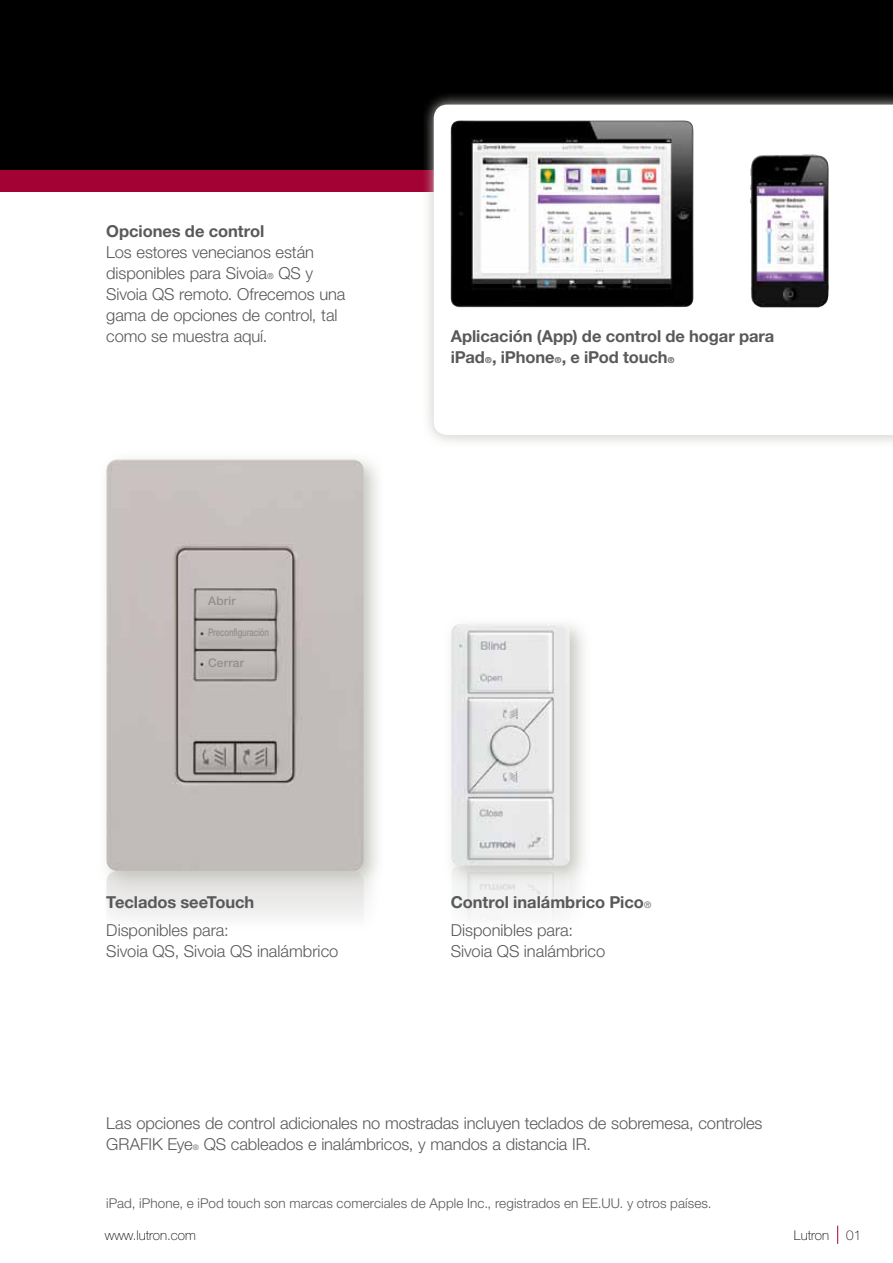
<style>
.page{position:relative;width:893px;height:1263px;background:#fff}
.page>*{position:absolute;margin:0;border:0;box-sizing:border-box;transform-origin:0 0}
.t1{font:300 16.5px/21px "Helvetica Neue LT Std";letter-spacing:-.005em;color:#58595b}
.t2{font:700 16.5px/27.8px "Helvetica Neue LT Std";letter-spacing:-.005em;color:#58595b}
.t3{font:300 13.5px "Helvetica Neue LT Std";letter-spacing:.005em;color:#58595b}
.t4{font:100 13.5px "Helvetica Neue";color:#000}
.t5{font:500 12px "Helvetica Neue LT Std";letter-spacing:.02em;color:#918e8c}
.t6{font:500 10.5px "Helvetica Neue LT Std";letter-spacing:-.015em;color:#918e8c;scale:.75 1}
.s1{font-size:8.25px}
.s2{font-weight:300;font-size:9px}
.s3{font-weight:300}
.s4{font-size:7.5px}
</style>
<div class="page">
<div style="left:0;top:0;width:893px;height:170px;background:#000"></div>
<div style="left:0;top:170px;width:893px;height:21px;background:#a30234"></div>
<svg style="left:421px;top:95px;width:472px;height:347px"></svg>
<svg style="left:434px;top:105px;width:459px;height:330px"></svg>
<div style="left:455px;top:887px;width:115px;height:31px;background:#f3f3f3"></div>
<svg style="left:451px;top:623px;width:133px;height:264px;background:#e1e2e2"></svg>
<img style="left:451px;top:120px;width:242px;height:187px">
<img style="left:750px;top:154px;width:79px;height:153px">
<svg style="left:837px;top:1226px;width:1px;height:18px"></svg>
<svg style="left:106px;top:459px;width:272px;height:433px;background:#c2bdba"></svg>
<p class="t2" style="left:106px;top:217px;width:160px">Opciones de control</p>
<p class="t1" style="left:106px;top:241px;width:241px">Los estores venecianos están disponibles para Sivoia<span class="s1">®</span> QS y<br>Sivoia QS remoto. Ofrecemos una gama de opciones de control, tal como se muestra aquí.</p>
<p class="t5" style="left:208px;top:594px;width:29px">Abrir</p>
<p class="t6" style="left:208px;top:626px;width:83px">Preconfiguración</p>
<p class="t5" style="left:208px;top:655px;width:37px">Cerrar</p>
<p class="t2" style="left:106px;top:888px;width:150px">Teclados seeTouch</p>
<p class="t1" style="left:106px;top:919px;width:234px">Disponibles para:<br>Sivoia QS, Sivoia QS inalámbrico</p>
<p class="t2" style="left:451px;top:325px;width:325px;line-height:21px">Aplicación (App) de control de hogar para iPad<span class="s1">®</span>, iPhone<span class="s1">®</span>, e iPod touch<span class="s1">®</span></p>
<p class="t2" style="left:451px;top:888px;width:202px">Control inalámbrico Pico<span class="s2">®<br></span><span class="s3">Disponibles para:</span></p>
<p class="t1" style="left:451px;top:940px;width:156px">Sivoia QS inalámbrico</p>
<p class="t1" style="left:106px;top:1112px;width:658px">Las opciones de control adicionales no mostradas incluyen teclados de sobremesa, controles<br>GRAFIK Eye<span class="s4">®</span> QS cableados e inalámbricos, y mandos a distancia IR.</p>
<p class="t3" style="left:106px;top:1194px;width:607px">iPad, iPhone, e iPod touch son marcas comerciales de Apple Inc., registrados en EE.UU. y otros países.</p>
<p class="t4" style="left:105px;top:1227px;width:93px">www.lutron.com</p>
<p class="t4" style="left:794px;top:1227px;width:37px">Lutron</p>
<p class="t4" style="left:846px;top:1227px;width:17px">01</p>
</div>
